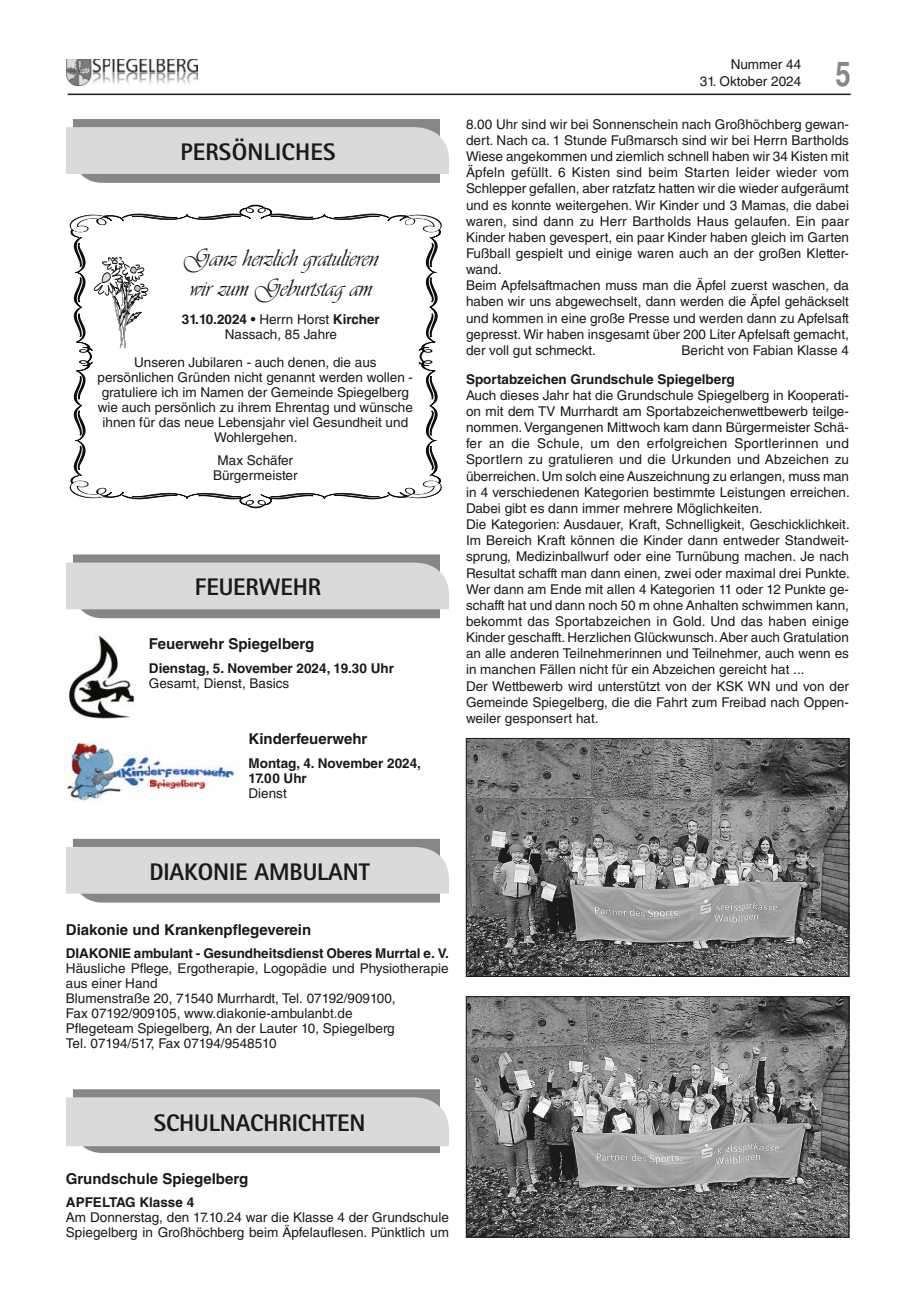
<style>
.page{position:relative;width:915px;height:1297px;background:#fff}
.page>*{position:absolute;margin:0;border:0;box-sizing:border-box;transform-origin:0 0}
.t1{font:700 34.5px "Helvetica LT Std";color:#868786;scale:.8 1}
.t2{font:25.5px/30.2px "Vivaldi D";color:#1a1a18;scale:.95 1}
.t3{font:800 24px "AT Rotis Sans Serif";letter-spacing:-.005em;color:#1a1a18}
.t4{font:700 15px "Helvetica LT Std";color:#1a1a18}
.t5{font:13.5px/16.2px "Helvetica LT Std";color:#1a1a18}
.t6{font:700 13.5px/15px "Helvetica LT Std";color:#1a1a18}
.s1{font-weight:700}
</style>
<div class="page">
<hr style="left:68px;top:94px;width:782px;height:1px;background:#1a1a18">
<img style="left:66px;top:59px;width:132px;height:27px">
<svg style="left:66px;top:119px;width:383px;height:64px;background:#c5c5c5"></svg>
<svg style="left:69px;top:204px;width:373px;height:305px"></svg>
<svg style="left:66px;top:554px;width:383px;height:64px;background:#c5c6c6"></svg>
<img style="left:68px;top:634px;width:67px;height:85px">
<img style="left:67px;top:742px;width:168px;height:60px">
<svg style="left:66px;top:839px;width:383px;height:64px;background:#c5c6c6"></svg>
<svg style="left:66px;top:1089px;width:383px;height:64px;background:#c7c8c8"></svg>
<img style="left:468px;top:740px;width:378px;height:235px">
<div style="left:466px;top:738px;width:382px;height:239px;border:1px solid #1a1a18"></div>
<img style="left:468px;top:998px;width:378px;height:237px">
<div style="left:466px;top:996px;width:382px;height:241px;border:1px solid #1a1a18"></div>
<h3 class="t3" style="left:180px;top:137px;width:157px">PERSÖNLICHES</h3>
<h2 class="t2" style="left:183px;top:243px;width:206px">Ganz herzlich gratulieren wir zum Geburtstag am</h2>
<p class="t5" style="left:182px;top:312px;width:199px;line-height:15px;text-align:center"><span class="s1">31.10.2024 •</span> Herrn Horst <span class="s1">Kircher<br></span>Nassach, 85 Jahre</p>
<p class="t5" style="left:97px;top:355px;width:317px;line-height:15px;text-align:center">Unseren Jubilaren - auch denen, die aus persönlichen Gründen nicht genannt werden wollen - gratuliere ich im Namen der Gemeinde Spiegelberg wie auch persönlich zu ihrem Ehrentag und wünsche ihnen für das neue Lebensjahr viel Gesundheit und Wohlergehen.</p>
<p class="t5" style="left:213px;top:453px;width:86px;line-height:15px;text-align:center">Max Schäfer<br>Bürgermeister</p>
<h3 class="t3" style="left:195px;top:572px;width:128px">FEUERWEHR</h3>
<p class="t4" style="left:149px;top:635px;width:167px">Feuerwehr Spiegelberg</p>
<p class="t6" style="left:149px;top:660px;width:246px">Dienstag, 5. November 2024, 19.30 Uhr</p>
<p class="t5" style="left:149px;top:675px;width:142px">Gesamt, Dienst, Basics</p>
<p class="t4" style="left:248px;top:730px;width:120px">Kinderfeuerwehr</p>
<p class="t6" style="left:248px;top:755px;width:174px">Montag, 4. November 2024,<br>17.00 Uhr</p>
<p class="t5" style="left:248px;top:785px;width:40px">Dienst</p>
<p class="t5" style="left:730px;top:56px;width:72px">Nummer 44</p>
<p class="t5" style="left:699px;top:73px;width:103px">31. Oktober 2024</p>
<h1 class="t1" style="left:835px;top:53px;width:21px">5</h1>
<p class="t5" style="left:466px;top:116px;width:384px">8.00 Uhr sind wir bei Sonnenschein nach Großhöchberg gewan&shy;dert. Nach ca. 1 Stunde Fußmarsch sind wir bei Herrn Bartholds Wiese angekommen und ziemlich schnell haben wir 34 Kisten mit Äpfeln gefüllt. 6 Kisten sind beim Starten leider wieder vom Schlepper gefallen, aber ratzfatz hatten wir die wieder aufgeräumt und es konnte weitergehen. Wir Kinder und 3 Mamas, die dabei waren, sind dann zu Herr Bartholds Haus gelaufen. Ein paar Kinder haben gevespert, ein paar Kinder haben gleich im Garten Fußball gespielt und einige waren auch an der großen Kletter&shy;wand.<br>Beim Apfelsaftmachen muss man die Äpfel zuerst waschen, da haben wir uns abgewechselt, dann werden die Äpfel gehäckselt und kommen in eine große Presse und werden dann zu Apfelsaft gepresst. Wir haben insgesamt über 200 Liter Apfelsaft gemacht, der voll gut schmeckt.</p>
<p class="t5" style="left:681px;top:342px;width:169px">Bericht von Fabian Klasse 4</p>
<p class="t6" style="left:466px;top:371px;width:270px">Sportabzeichen Grundschule Spiegelberg</p>
<p class="t5" style="left:466px;top:387px;width:385px">Auch dieses Jahr hat die Grundschule Spiegelberg in Kooperati&shy;on mit dem TV Murrhardt am Sportabzeichenwettbewerb teilge&shy;nommen. Vergangenen Mittwoch kam dann Bürgermeister Schä&shy;fer an die Schule, um den erfolgreichen Sportlerinnen und Sportlern zu gratulieren und die Urkunden und Abzeichen zu überreichen. Um solch eine Auszeichnung zu erlangen, muss man in 4 verschiedenen Kategorien bestimmte Leistungen erreichen.<br>Dabei gibt es dann immer mehrere Möglichkeiten.<br>Die Kategorien: Ausdauer, Kraft, Schnelligkeit, Geschicklichkeit.<br>Im Bereich Kraft können die Kinder dann entweder Standweit&shy;sprung, Medizinballwurf oder eine Turnübung machen. Je nach Resultat schafft man dann einen, zwei oder maximal drei Punkte.<br>Wer dann am Ende mit allen 4 Kategorien 11 oder 12 Punkte ge&shy;schafft hat und dann noch 50 m ohne Anhalten schwimmen kann, bekommt das Sportabzeichen in Gold. Und das haben einige Kinder geschafft. Herzlichen Glückwunsch. Aber auch Gratulation an alle anderen Teilnehmerinnen und Teilnehmer, auch wenn es in manchen Fällen nicht für ein Abzeichen gereicht hat ...<br>Der Wettbewerb wird unterstützt von der KSK WN und von der Gemeinde Spiegelberg, die die Fahrt zum Freibad nach Oppen&shy;weiler gesponsert hat.</p>
<h3 class="t3" style="left:149px;top:856px;width:222px">DIAKONIE AMBULANT</h3>
<p class="t4" style="left:66px;top:920px;width:247px">Diakonie und Krankenpflegeverein</p>
<p class="t6" style="left:66px;top:945px;width:384px">DIAKONIE ambulant - Gesundheitsdienst Oberes Murrtal e. V.</p>
<p class="t5" style="left:66px;top:961px;width:384px;line-height:15px">Häusliche Pflege, Ergotherapie, Logopädie und Physiotherapie aus einer Hand<br>Blumenstraße 20, 71540 Murrhardt, Tel. 07192/909100,<br>Fax 07192/909105, www.diakonie-ambulanbt.de<br>Pflegeteam Spiegelberg, An der Lauter 10, Spiegelberg<br>Tel. 07194/517, Fax 07194/9548510</p>
<h3 class="t3" style="left:154px;top:1108px;width:213px">SCHULNACHRICHTEN</h3>
<p class="t4" style="left:66px;top:1169px;width:184px">Grundschule Spiegelberg</p>
<p class="t6" style="left:66px;top:1195px;width:130px">APFELTAG Klasse 4</p>
<p class="t5" style="left:66px;top:1210px;width:384px;line-height:15px">Am Donnerstag, den 17.10.24 war die Klasse 4 der Grundschule<br>Spiegelberg in Großhöchberg beim Äpfelauflesen. Pünktlich um</p>
</div>
